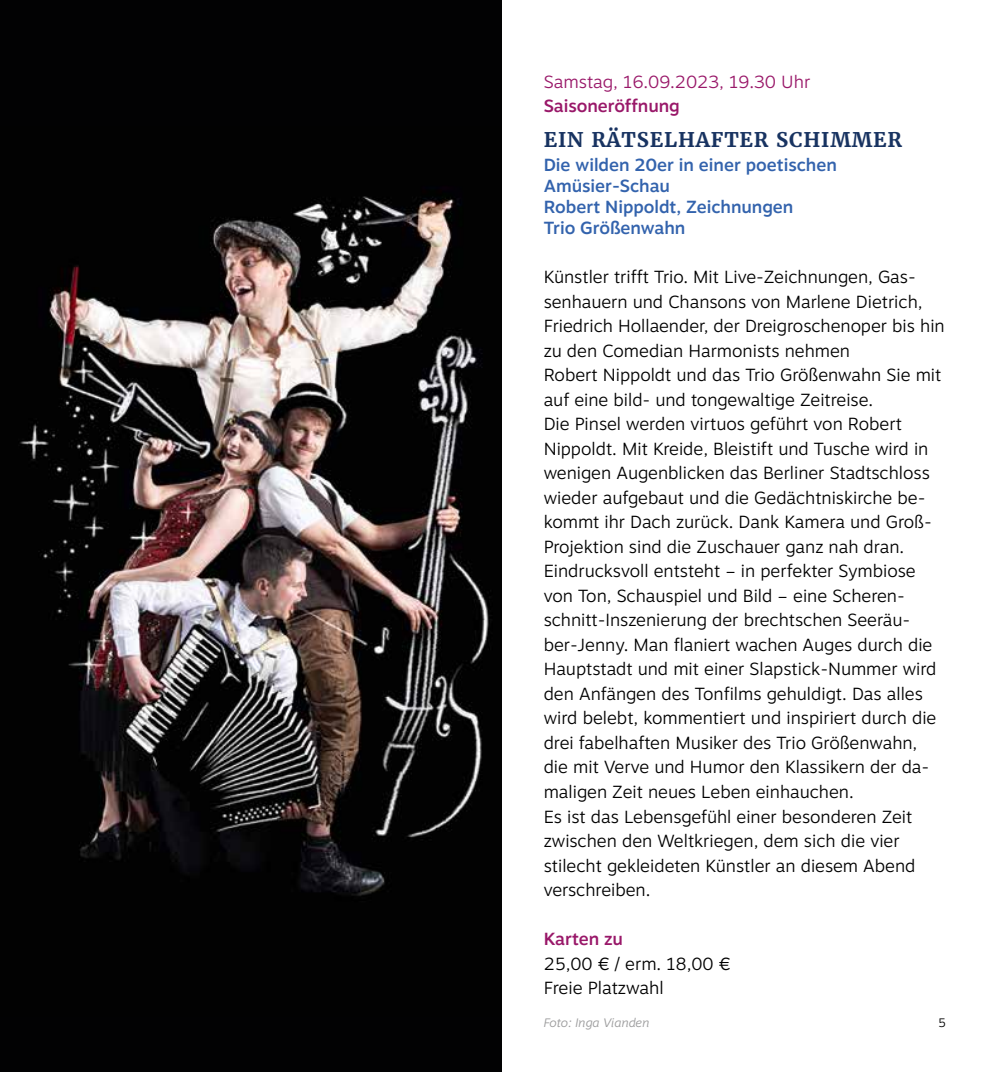
<style>
.page{position:relative;width:1003px;height:1072px;background:#fff}
.page>*{position:absolute;margin:0;border:0;box-sizing:border-box;transform-origin:0 0}
.t1{font:700 20.12px "Merriweather";letter-spacing:.04em;color:#183361}
.t2{font:300 17.5px/24.5px "Motiva Sans";color:#000}
.t3{font:500 17.5px/21px "Motiva Sans";color:#3363ad}
.t4{font:300 17.5px "Motiva Sans";color:#991869}
.t5{font:500 17.5px "Motiva Sans";color:#991869}
.t6{font:italic 300 12.25px "Motiva Sans";color:#9c9c9d}
.t7{font:300 12.25px "Motiva Sans";color:#000}
</style>
<div class="page">
<div style="left:0;top:0;width:501px;height:1071px;background:#020203"></div>
<img style="left:20px;top:196px;width:469px;height:700px">
<p class="t4" style="left:543px;top:69px;width:268px">Samstag, 16.09.2023, 19.30 Uhr</p>
<p class="t5" style="left:543px;top:93px;width:137px">Saisoneröffnung</p>
<p class="t1" style="left:543px;top:127px;width:359px">EIN RÄTSELHAFTER SCHIMMER</p>
<p class="t3" style="left:543px;top:154px;width:294px">Die wilden 20er in einer poetischen<br>Amüsier-Schau<br>Robert Nippoldt, Zeichnungen<br>Trio Größenwahn</p>
<p class="t2" style="left:543px;top:264px;width:402px">Künstler trifft Trio. Mit Live-Zeichnungen, Gas&shy;senhauern und Chansons von Marlene Dietrich, Friedrich Hollaender, der Dreigroschenoper bis hin zu den Comedian Harmonists nehmen<br>Robert Nippoldt und das Trio Größenwahn Sie mit auf eine bild- und tongewaltige Zeitreise.<br>Die Pinsel werden virtuos geführt von Robert Nippoldt. Mit Kreide, Bleistift und Tusche wird in wenigen Augenblicken das Berliner Stadtschloss wieder aufgebaut und die Gedächtniskirche be&shy;kommt ihr Dach zurück. Dank Kamera und Groß-Projektion sind die Zuschauer ganz nah dran.<br>Eindrucksvoll entsteht – in perfekter Symbiose von Ton, Schauspiel und Bild – eine Scheren&shy;schnitt-Inszenierung der brechtschen Seeräu&shy;ber-Jenny. Man flaniert wachen Auges durch die Hauptstadt und mit einer Slapstick-Nummer wird den Anfängen des Tonfilms gehuldigt. Das alles wird belebt, kommentiert und inspiriert durch die drei fabelhaften Musiker des Trio Größenwahn, die mit Verve und Humor den Klassikern der da&shy;maligen Zeit neues Leben einhauchen.<br>Es ist das Lebensgefühl einer besonderen Zeit zwischen den Weltkriegen, dem sich die vier stilecht gekleideten Künstler an diesem Abend verschreiben.</p>
<p class="t5" style="left:543px;top:926px;width:81px">Karten zu</p>
<p class="t2" style="left:543px;top:950px;width:188px">25,00 € / erm. 18,00 €<br>Freie Platzwahl</p>
<p class="t6" style="left:543px;top:1014px;width:107px">Foto: Inga Vianden</p>
<p class="t7" style="left:937px;top:1014px;width:9px">5</p>
</div>
